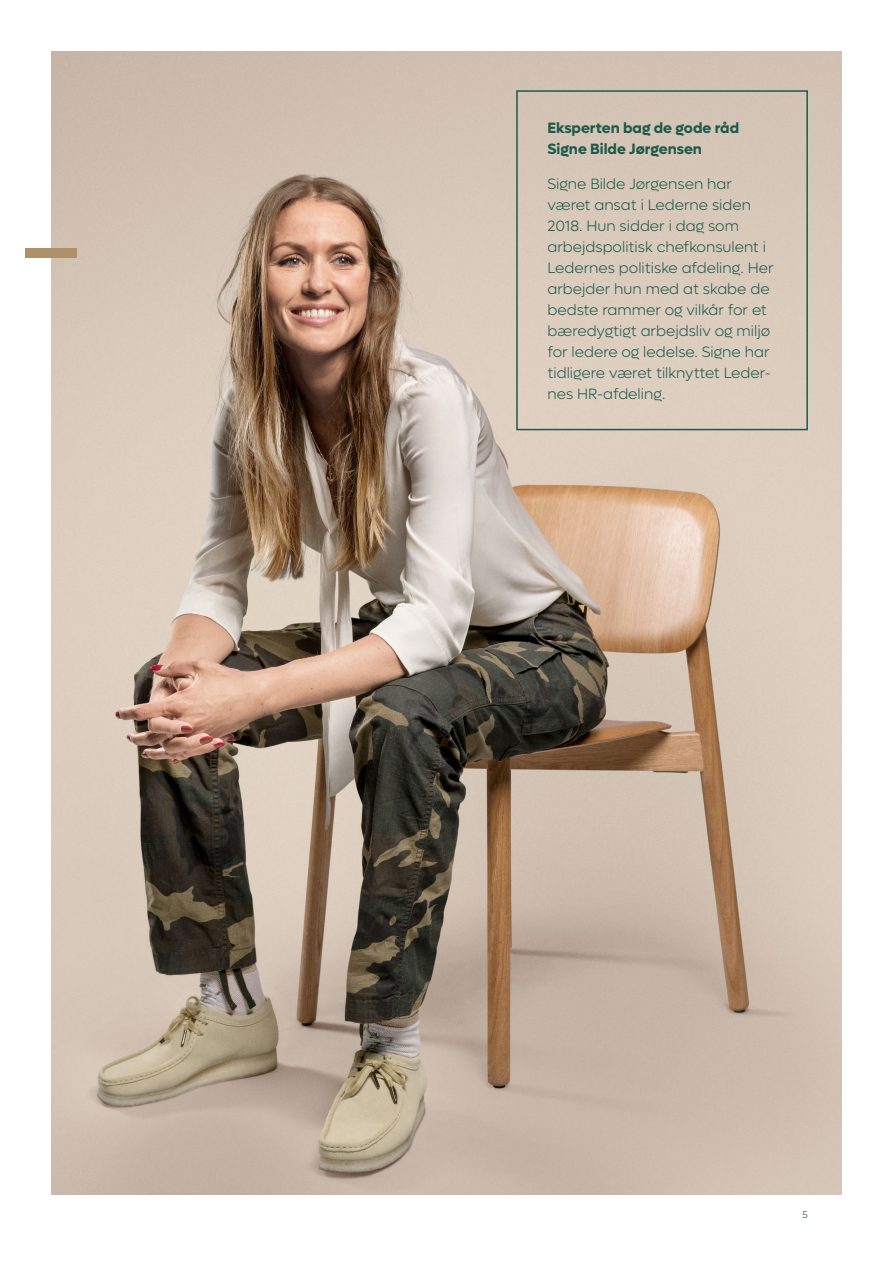
<style>
.page{position:relative;width:893px;height:1263px;background:#fff}
.page>*{position:absolute;margin:0;border:0;box-sizing:border-box;transform-origin:0 0}
.t1{font:300 15px/21px "Lufga";color:#1e5a4b}
.t2{font:700 15px/21px "Lufga";color:#1e5a4b}
.t3{font:300 9.75px "Lufga";color:#1e5a4b}
</style>
<div class="page">
<img style="left:51px;top:51px;width:791px;height:1144px">
<div style="left:516px;top:90px;width:292px;height:340px;border:2px solid #1e5a4b"></div>
<div style="left:26px;top:249px;width:51px;height:9px;background:#af9169"></div>
<p class="t2" style="left:547px;top:118px;width:193px">Eksperten bag de gode råd<br>Signe Bilde Jørgensen</p>
<p class="t1" style="left:547px;top:173px;width:228px">Signe Bilde Jørgensen har været ansat i Lederne siden<br>2018. Hun sidder i dag som arbejdspolitisk chefkonsulent i<br>Ledernes politiske afdeling. Her arbejder hun med at skabe de bedste rammer og vilkår for et bæredygtigt arbejdsliv og miljø for ledere og ledelse. Signe har tidligere været tilknyttet Leder&shy;nes HR-afdeling.</p>
<p class="t3" style="left:802px;top:1209px;width:7px">5</p>
</div>
